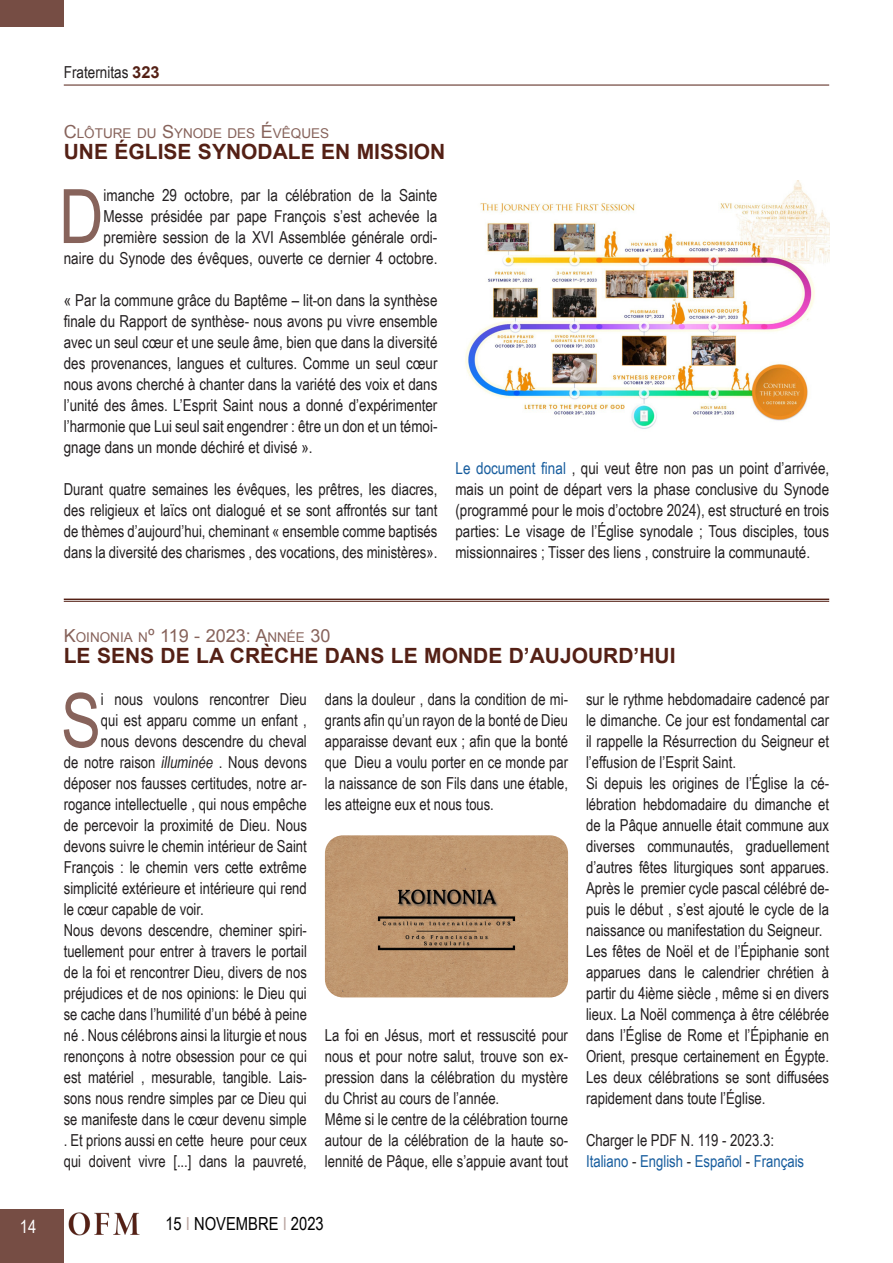
<style>
.page{position:relative;width:893px;height:1263px;background:#fff}
.page>*{position:absolute;margin:0;border:0;box-sizing:border-box;transform-origin:0 0}
.Testo_sinEspacio{font:75.15px "Arial Narrow";color:#87635b}
.Titolo{font:700 21px "Arial";color:#542015}
.Titolo_piccolo{font:18px "Arial";color:#87635b}
.t1{font:18px "Arial Narrow";color:#000}
.t2{font:18px "Arial Narrow";color:#fff}
.Testo_sinEspacio-2{font:16.5px/21px "Arial Narrow";color:#231f20;text-align:justify}
.Testo_normal{font:16.5px/21px "Arial Narrow";color:#231f20;text-align:justify}
.Testo_sinEspacio-3{font:16.5px/21px "Arial Narrow";color:#231f20;text-align:justify;scale:.96 1}
.Testo_sinEspacio-4{font:16.5px "Arial Narrow";color:#175d9e}
.Titolo_piccolo-2{font:13.5px "Arial";color:#87635b}
.s1{font-family:"Arial";font-weight:700;color:#542015}
.s2{font-size:18px}
.s3{color:#175d9e}
.s4{font-size:13.5px}
.s5{color:#231f20}
.s6{font-style:italic}
.s7{color:#bba6a1}
</style>
<div class="page">
<div style="left:0;top:1209px;width:64px;height:54px;background:#764d44"></div>
<hr style="left:64px;top:85px;width:765px;height:1px;background:#542015">
<div style="left:0;top:0;width:64px;height:27px;background:#764d44"></div>
<img style="left:69px;top:1212px;width:71px;height:24px">
<img style="left:465px;top:180px;width:364px;height:249px">
<hr style="left:64px;top:599px;width:765px;height:1px;background:#542015">
<hr style="left:64px;top:601px;width:765px;height:1px;background:#542015">
<img style="left:325px;top:835px;width:243px;height:162px">
<p class="t2" style="left:20px;top:1213px;width:18px">14</p>
<p class="Testo_sinEspacio-2" style="left:64px;top:61px;width:97px">Fraternitas <span class="s1">323</span></p>
<p class="Titolo_piccolo-2" style="left:64px;top:124px;width:267px"><span class="s2">C</span>LÔTURE DU <span class="s2">S</span>YNODE DES <span class="s2">É</span>VÊQUES</p>
<p class="Titolo" style="left:64px;top:138px;width:383px">UNE ÉGLISE SYNODALE EN MISSION</p>
<p class="Testo_sinEspacio" style="left:59px;top:161px;width:46px">D</p>
<p class="Testo_sinEspacio-2" style="left:64px;top:184px;width:375px;text-align:right">imanche 29 octobre, par la célébration de la Sainte Messe présidée par pape François s’est achevée la première session de la XVI Assemblée générale ordi-<br>naire du Synode des évêques, ouverte ce dernier 4 octobre.</p>
<p class="Testo_normal" style="left:64px;top:289px;width:375px">« Par la commune grâce du Baptême – lit-on dans la synthèse finale du Rapport de synthèse- nous avons pu vivre ensemble avec un seul cœur et une seule âme, bien que dans la diversité des provenances, langues et cultures. Comme un seul cœur nous avons cherché à chanter dans la variété des voix et dans l’unité des âmes. L’Esprit Saint nous a donné d’expérimenter l’harmonie que Lui seul sait engendrer : être un don et un témoi&shy;gnage dans un monde déchiré et divisé ».</p>
<p class="Testo_normal" style="left:64px;top:478px;width:375px">Durant quatre semaines les évêques, les prêtres, les diacres, des religieux et laïcs ont dialogué et se sont affrontés sur tant de thèmes d’aujourd’hui, cheminant « ensemble comme baptisés dans la diversité des charismes , des vocations, des ministères».</p>
<p class="Testo_normal" style="left:455px;top:457px;width:375px"><span class="s3">Le document final</span> , qui veut être non pas un point d’arrivée, mais un point de départ vers la phase conclusive du Synode (programmé pour le mois d’octobre 2024), est structuré en trois parties: Le visage de l’Église synodale ; Tous disciples, tous missionnaires ; Tisser des liens , construire la communauté.</p>
<p class="Titolo_piccolo" style="left:64px;top:624px;width:268px">K<span class="s4">OINONIA N</span>º 119 - 2023: A<span class="s4">NNÉE</span> 30</p>
<p class="Titolo" style="left:64px;top:642px;width:613px">LE SENS DE LA CRÈCHE DANS LE MONDE D’AUJOURD’HUI</p>
<p class="Testo_sinEspacio" style="left:61px;top:665px;width:41px">S</p>
<p class="Testo_sinEspacio-2" style="left:101px;top:688px;width:207px">i nous voulons rencontrer Dieu</p>
<p class="Testo_sinEspacio-2" style="left:586px;top:688px;width:245px">sur le rythme hebdomadaire cadencé par le dimanche. Ce jour est fondamental car il rappelle la Résurrection du Seigneur et l’effusion de l’Esprit Saint.</p>
<p class="Testo_sinEspacio-2" style="left:586px;top:772px;width:245px">Si depuis les origines de l’Église la cé&shy;lébration hebdomadaire du dimanche et de la Pâque annuelle était commune aux diverses communautés, graduellement d’autres fêtes liturgiques sont apparues.<br>Après le premier cycle pascal célébré de&shy;puis le début , s’est ajouté le cycle de la naissance ou manifestation du Seigneur.</p>
<p class="Testo_sinEspacio-2" style="left:586px;top:940px;width:245px">Les fêtes de Noël et de l’Épiphanie sont apparues dans le calendrier chrétien à partir du 4ième siècle , même si en divers lieux. La Noël commença à être célébrée dans l’Église de Rome et l’Épiphanie en Orient, presque certainement en Égypte.<br>Les deux célébrations se sont diffusées rapidement dans toute l’Église.</p>
<p class="Testo_sinEspacio-2" style="left:586px;top:1129px;width:189px">Charger le PDF N. 119 - 2023.3:</p>
<p class="Testo_sinEspacio-4" style="left:586px;top:1149px;width:220px">Italiano <span class="s5">-</span> English <span class="s5">-</span> Español <span class="s5">-</span> Français</p>
<p class="Testo_sinEspacio-3" style="left:325px;top:688px;width:255px">dans la douleur , dans la condition de mi&shy;grants afin qu’un rayon de la bonté de Dieu apparaisse devant eux ; afin que la bonté que Dieu a voulu porter en ce monde par la naissance de son Fils dans une étable, les atteigne eux et nous tous.</p>
<p class="Testo_sinEspacio-2" style="left:101px;top:709px;width:207px">qui est apparu comme un enfant ,</p>
<p class="Testo_sinEspacio-2" style="left:101px;top:730px;width:207px">nous devons descendre du cheval</p>
<p class="Testo_sinEspacio-2" style="left:64px;top:751px;width:245px">de notre raison <span class="s6">illuminée</span> . Nous devons</p>
<p class="Testo_sinEspacio-2" style="left:64px;top:772px;width:245px">déposer nos fausses certitudes, notre ar-</p>
<p class="Testo_sinEspacio-2" style="left:64px;top:793px;width:245px">rogance intellectuelle , qui nous empêche</p>
<p class="Testo_sinEspacio-2" style="left:64px;top:814px;width:245px">de percevoir la proximité de Dieu. Nous</p>
<p class="Testo_sinEspacio-2" style="left:64px;top:835px;width:245px">devons suivre le chemin intérieur de Saint</p>
<p class="Testo_sinEspacio-2" style="left:64px;top:856px;width:245px">François : le chemin vers cette extrême</p>
<p class="Testo_sinEspacio-2" style="left:64px;top:877px;width:245px">simplicité extérieure et intérieure qui rend</p>
<p class="Testo_sinEspacio-2" style="left:64px;top:898px;width:142px">le cœur capable de voir.</p>
<p class="Testo_sinEspacio-3" style="left:64px;top:919px;width:255px">Nous devons descendre, cheminer spiri&shy;tuellement pour entrer à travers le portail de la foi et rencontrer Dieu, divers de nos préjudices et de nos opinions: le Dieu qui se cache dans l’humilité d’un bébé à peine né . Nous célébrons ainsi la liturgie et nous renonçons à notre obsession pour ce qui est matériel , mesurable, tangible. Lais&shy;sons nous rendre simples par ce Dieu qui se manifeste dans le cœur devenu simple . Et prions aussi en cette heure pour ceux qui doivent vivre [...] dans la pauvreté,</p>
<p class="Testo_sinEspacio-2" style="left:325px;top:1024px;width:245px">La foi en Jésus, mort et ressuscité pour nous et pour notre salut, trouve son ex&shy;pression dans la célébration du mystère du Christ au cours de l’année.</p>
<p class="Testo_sinEspacio-2" style="left:325px;top:1108px;width:245px">Même si le centre de la célébration tourne autour de la célébration de la haute so&shy;lennité de Pâque, elle s’appuie avant tout</p>
<p class="t1" style="left:165px;top:1210px;width:160px">15 <span class="s7">I</span> NOVEMBRE <span class="s7">I</span> 2023</p>
</div>
